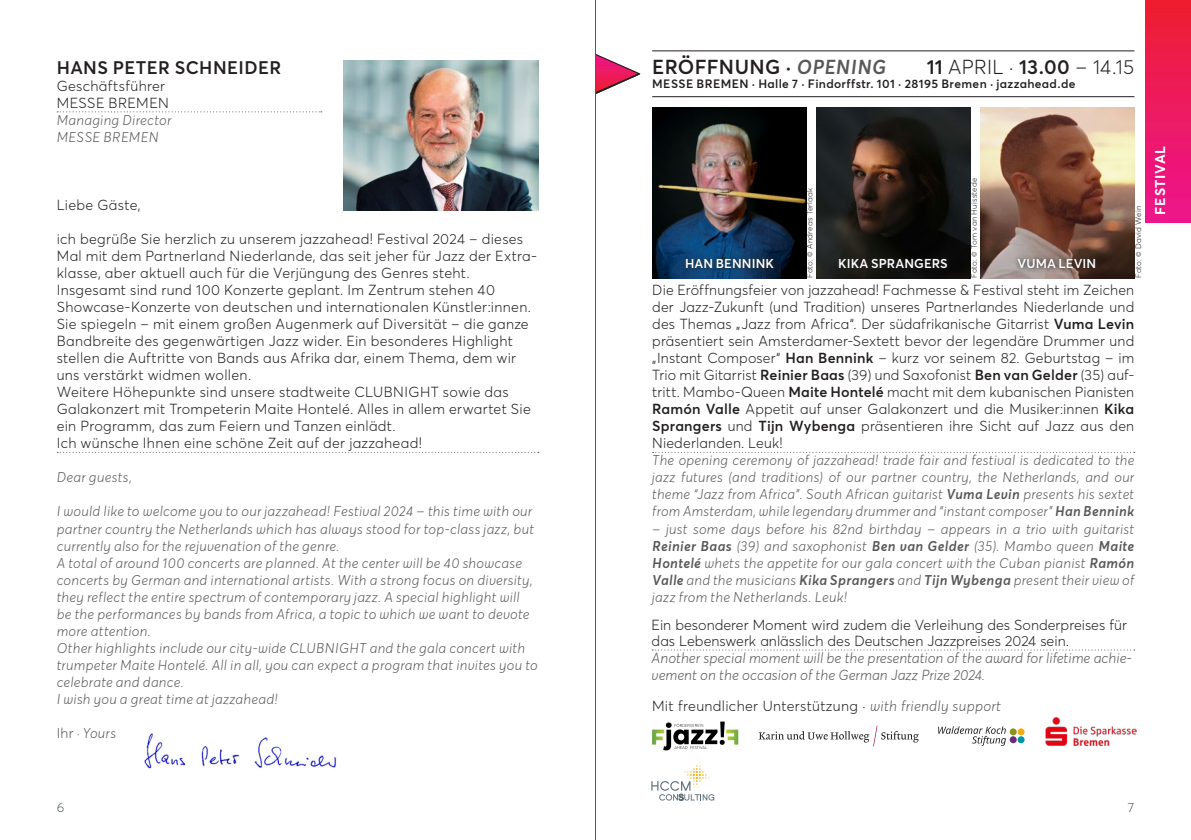
<style>
.page{position:relative;width:1191px;height:840px;background:#fff}
.page>*{position:absolute;margin:0;border:0;box-sizing:border-box;transform-origin:0 0}
.t1{font:300 20px "Averta";letter-spacing:.01em;color:#231f20}
.t2{font:600 20px "Averta";letter-spacing:.015em;color:#231f20}
.t3{font:600 18px "Averta";letter-spacing:.02em;color:#231f20}
.t4{font:300 14.4px/17px "Averta";letter-spacing:.02em;color:#231f20}
.t5{font:300 14.4px/16.6px "Averta";color:#231f20}
.t6{font:italic 300 14.4px/16.6px "Averta";color:#57585a}
.t7{font:italic 300 14px/17px "Averta";letter-spacing:.02em;color:#57585a}
.t8{font:700 14px "Averta";letter-spacing:.045em;color:#fff}
.t9{font:300 13px "Averta";color:#525e65}
.t10{font:600 12.8px "Averta";letter-spacing:.01em;color:#fff}
.t11{font:600 12px "Averta";letter-spacing:.03em;color:#231f20}
.t12{font:300 8px "Averta";letter-spacing:.025em;color:#231f20}
.s1{font-style:normal}
.s2{font-style:italic;color:#57585a}
.s3{font-weight:600}
</style>
<div class="page">
<svg style="left:57px;top:111px;width:265px;height:1px"></svg>
<img style="left:344px;top:61px;width:194px;height:149px">
<svg style="left:652px;top:649px;width:482px;height:1px"></svg>
<img style="left:652px;top:108px;width:154px;height:170px">
<img style="left:816px;top:108px;width:154px;height:170px">
<svg style="left:596px;top:54px;width:44px;height:40px"></svg>
<img style="left:980px;top:108px;width:154px;height:170px">
<svg style="left:652px;top:721px;width:86px;height:29px"></svg>
<svg style="left:758px;top:725px;width:160px;height:21px"></svg>
<svg style="left:938px;top:726px;width:68px;height:19px"></svg>
<div style="left:1009px;top:728px;width:7px;height:7px;background:#90911d;border-radius:50%"></div>
<div style="left:1017px;top:728px;width:7px;height:7px;background:#f3aa16;border-radius:50%"></div>
<svg style="left:1009px;top:735px;width:7px;height:7px"></svg>
<svg style="left:1017px;top:735px;width:7px;height:7px"></svg>
<hr style="left:652px;top:50px;width:482px;height:1px;background:#231f20">
<hr style="left:652px;top:96px;width:482px;height:1px;background:#231f20">
<div style="left:1145px;top:0;width:46px;height:222px;background:linear-gradient(to bottom,#ed1e31,#ed158e)"></div>
<svg style="left:651px;top:762px;width:63px;height:38px"></svg>
<img style="left:1045px;top:717px;width:91px;height:28px">
<img style="left:144px;top:733px;width:193px;height:36px">
<svg style="left:680px;top:253px;width:98px;height:20px;background:#11395f"></svg>
<div style="left:834px;top:253px;width:118px;height:20px;background:linear-gradient(to right,#22211c,#0a090a)"></div>
<svg style="left:1013px;top:253px;width:87px;height:20px;background:#766660"></svg>
<hr style="left:595px;top:0;width:1px;height:839px;background:#57585a">
<p class="t3" style="left:57px;top:56px;width:226px">HANS PETER SCHNEIDER</p>
<p class="t4" style="left:57px;top:77px;width:114px">Geschäftsführer<br>MESSE BREMEN</p>
<p class="t7" style="left:57px;top:112px;width:116px">Managing Director<br>MESSE BREMEN</p>
<p class="t4" style="left:57px;top:196px;width:86px">Liebe Gäste,</p>
<p class="t4" style="left:57px;top:230px;width:482px">ich begrüße Sie herzlich zu unserem jazzahead! Festival 2024 – dieses Mal mit dem Partnerland Niederlande, das seit jeher für Jazz der Extra&shy;klasse, aber aktuell auch für die Verjüngung des Genres steht.<br>Insgesamt sind rund 100 Konzerte geplant. Im Zentrum stehen 40<br>Showcase-Konzerte von deutschen und internationalen Künstler:innen.<br>Sie spiegeln – mit einem großen Augenmerk auf Diversität – die ganze Bandbreite des gegenwärtigen Jazz wider. Ein besonderes Highlight stellen die Auftritte von Bands aus Afrika dar, einem Thema, dem wir uns verstärkt widmen wollen.<br>Weitere Höhepunkte sind unsere stadtweite CLUBNIGHT sowie das Galakonzert mit Trompeterin Maite Hontelé. Alles in allem erwartet Sie ein Programm, das zum Feiern und Tanzen einlädt.<br>Ich wünsche Ihnen eine schöne Zeit auf der jazzahead!</p>
<p class="t7" style="left:57px;top:469px;width:77px">Dear guests,</p>
<p class="t7" style="left:57px;top:503px;width:482px">I would like to welcome you to our jazzahead! Festival 2024 – this time with our partner country the Netherlands which has always stood for top-class jazz, but currently also for the rejuvenation of the genre.<br>A total of around 100 concerts are planned. At the center will be 40 showcase concerts by German and international artists. With a strong focus on diversity, they reflect the entire spectrum of contemporary jazz. A special highlight will be the performances by bands from Africa, a topic to which we want to devote more attention.<br>Other highlights include our city-wide CLUBNIGHT and the gala concert with trumpeter Maite Hontelé. All in all, you can expect a program that invites you to celebrate and dance.<br>I wish you a great time at jazzahead!</p>
<p class="t7" style="left:57px;top:724px;width:61px"><span class="s1">Ihr</span> · Yours</p>
<h1 class="t2" style="left:652px;top:54px;width:235px">ERÖFFNUNG · <span class="s2">OPENING</span></h1>
<h1 class="t1" style="left:926px;top:54px;width:209px"><span class="s3">11</span> APRIL · <span class="s3">13.00</span> – 14.15</h1>
<p class="t11" style="left:652px;top:76px;width:425px">MESSE BREMEN · Halle 7 · Findorffstr. 101 · 28195 Bremen · jazzahead.de</p>
<p class="t12" style="left:805px;top:278px;width:92px;rotate:-90deg">Foto: © Andreas Terlaak</p>
<p class="t12" style="left:969px;top:278px;width:102px;rotate:-90deg">Foto: © Tom van Huisstede</p>
<p class="t4" style="left:652px;top:281px;width:483px;text-align:justify">Die Eröffnungsfeier von jazzahead! Fachmesse &amp; Festival steht im Zeichen der Jazz-Zukunft (und Tradition) unseres Partnerlandes Niederlande und des Themas „Jazz from Africa“. Der südafrikanische Gitarrist <span class="s3">Vuma Levin </span>präsentiert sein Amsterdamer-Sextett bevor der legendäre Drummer und „Instant Composer“ <span class="s3">Han Bennink</span> – kurz vor seinem 82. Geburtstag – im Trio mit Gitarrist <span class="s3">Reinier Baas</span> (39) und Saxofonist <span class="s3">Ben van Gelder</span> (35) auf&shy;tritt. Mambo-Queen <span class="s3">Maite Hontelé</span> macht mit dem kubanischen Pianisten <span class="s3">Ramón Valle</span> Appetit auf unser Galakonzert und die Musiker:innen <span class="s3">Kika Sprangers</span> und <span class="s3">Tijn Wybenga</span> präsentieren ihre Sicht auf Jazz aus den Niederlanden. Leuk!</p>
<p class="t7" style="left:652px;top:452px;width:483px;text-align:justify">The opening ceremony of jazzahead! trade fair and festival is dedicated to the jazz futures (and traditions) of our partner country, the Netherlands, and our theme “Jazz from Africa”. South African guitarist <span class="s3">Vuma Levin</span> presents his sextet from Amsterdam, while legendary drummer and “instant composer” <span class="s3">Han Bennink</span></p>
<p class="t7" style="left:652px;top:520px;width:483px;text-align:justify">– just some days before his 82nd birthday – appears in a trio with guitarist <span class="s3">Reinier Baas</span> (39) and saxophonist <span class="s3">Ben van Gelder</span> (35). Mambo queen <span class="s3">Maite Hontelé</span> whets the appetite for our gala concert with the Cuban pianist <span class="s3">Ramón Valle</span> and the musicians <span class="s3">Kika Sprangers</span> and <span class="s3">Tijn Wybenga</span> present their view of jazz from the Netherlands. Leuk!</p>
<p class="t12" style="left:1133px;top:278px;width:74px;rotate:-90deg">Foto: © David Wein</p>
<p class="t10" style="left:685px;top:255px;width:90px">HAN BENNINK</p>
<p class="t10" style="left:838px;top:255px;width:111px">KIKA SPRANGERS</p>
<p class="t10" style="left:1017px;top:255px;width:80px">VUMA LEVIN</p>
<p class="t5" style="left:651px;top:616px;width:477px">Ein besonderer Moment wird zudem die Verleihung des Sonderpreises für das Lebenswerk anlässlich des Deutschen Jazzpreises 2024 sein.</p>
<p class="t6" style="left:651px;top:649px;width:482px">Another special moment will be the presentation of the award for lifetime achie&shy;vement on the occasion of the German Jazz Prize 2024.</p>
<p class="t4" style="left:652px;top:697px;width:350px">Mit freundlicher Unterstützung · <span class="s2">with friendly support</span></p>
<p class="t8" style="left:1151px;top:214px;width:70px;rotate:-90deg">FESTIVAL</p>
<p class="t9" style="left:57px;top:798px;width:9px">6</p>
<p class="t9" style="left:1127px;top:798px;width:8px">7</p>
</div>
